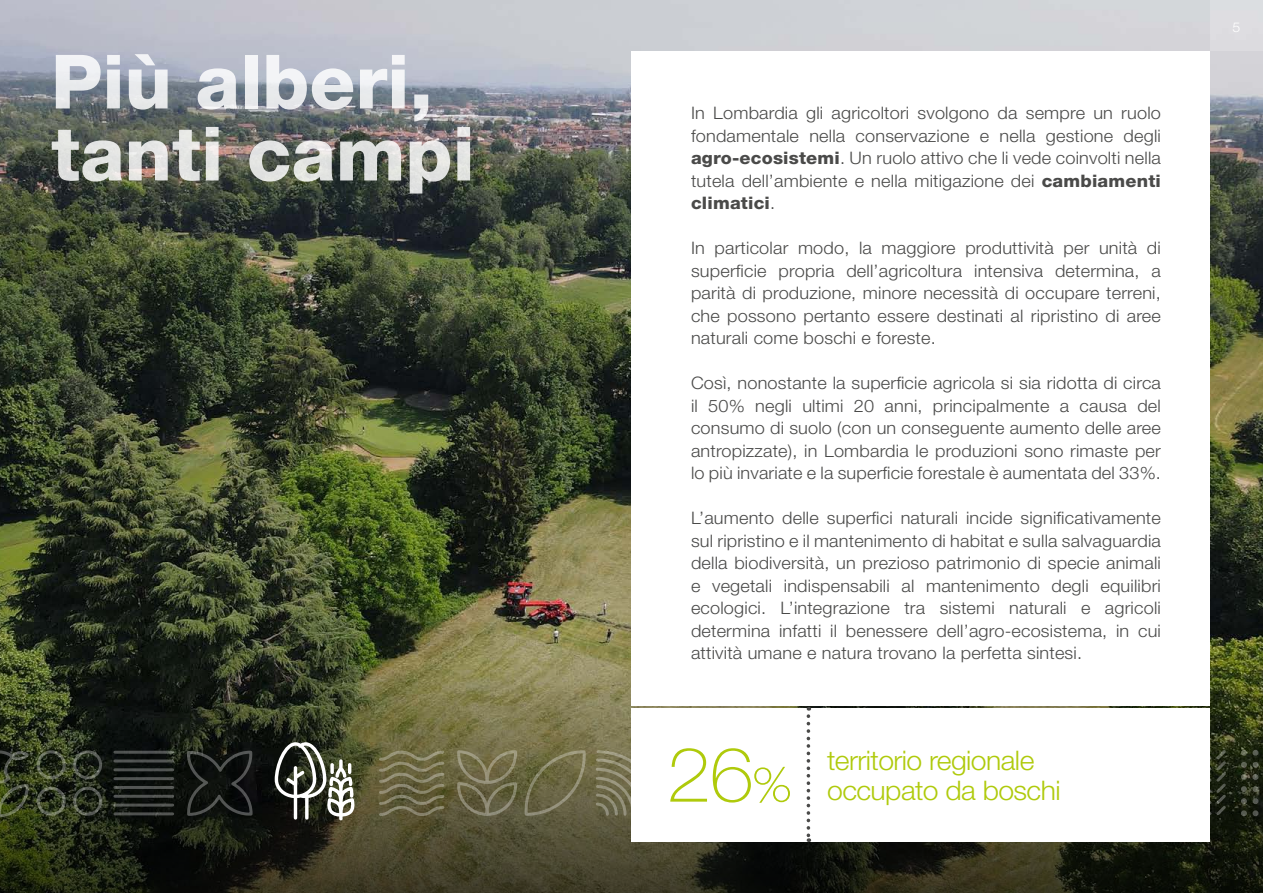
<style>
.page{position:relative;width:1263px;height:893px;background:#fff}
.page>*{position:absolute;margin:0;border:0;box-sizing:border-box;transform-origin:0 0}
.t1{font:100 76.05px "Helvetica Neue";color:#afca0b;scale:1.05 1}
.t2{font:800 75px/72px "Helvetica Neue";color:#fff}
.t3{font:300 27px/30px "Helvetica Neue";letter-spacing:-.02em;color:#afca0b;scale:1.05 1}
.t4{font:300 17.25px/22.5px "Helvetica Neue";letter-spacing:.01em;color:#4a4a49;text-align:justify;scale:1.05 1}
.t5{font:300 13.5px "Helvetica Neue";color:#fff;scale:1.05 1}
.s1{font-weight:800}
.s2{font-size:48.75px}
</style>
<div class="page">
<img style="left:0;top:0;width:1263px;height:663px">
<svg style="left:0;top:663px;width:1263px;height:230px;background:#373923"></svg>
<div style="left:631px;top:51px;width:579px;height:655px;background:#fff"></div>
<div style="left:631px;top:708px;width:579px;height:134px;background:#fff"></div>
<svg style="left:807px;top:707px;width:3px;height:135px"></svg>
<div style="left:1210px;top:0;width:53px;height:51px;background:#dcdde1"></div>
<hr style="left:115px;top:812px;width:58px;height:3px;background:#fff">
<hr style="left:115px;top:804px;width:58px;height:3px;background:#fff">
<hr style="left:115px;top:795px;width:58px;height:3px;background:#fff">
<hr style="left:115px;top:786px;width:58px;height:3px;background:#fff">
<hr style="left:115px;top:777px;width:58px;height:3px;background:#fff">
<hr style="left:115px;top:768px;width:58px;height:3px;background:#fff">
<hr style="left:115px;top:759px;width:58px;height:3px;background:#fff">
<hr style="left:115px;top:751px;width:58px;height:3px;background:#fff">
<svg style="left:185px;top:749px;width:69px;height:68px;background:#191c19"></svg>
<svg style="left:0;top:746px;width:32px;height:73px;background:#353d23"></svg>
<div style="left:73px;top:750px;width:29px;height:29px;border:3px solid #fff;border-radius:50%"></div>
<div style="left:73px;top:787px;width:29px;height:29px;border:3px solid #fff;border-radius:50%"></div>
<div style="left:37px;top:750px;width:29px;height:29px;border:3px solid #fff;border-radius:50%"></div>
<div style="left:37px;top:787px;width:29px;height:29px;border:3px solid #fff;border-radius:50%"></div>
<svg style="left:1241px;top:750px;width:17px;height:6px"></svg>
<svg style="left:1241px;top:762px;width:17px;height:6px"></svg>
<svg style="left:1241px;top:774px;width:17px;height:6px"></svg>
<svg style="left:1241px;top:786px;width:17px;height:6px"></svg>
<svg style="left:1241px;top:798px;width:17px;height:6px"></svg>
<svg style="left:1241px;top:810px;width:17px;height:6px"></svg>
<svg style="left:1210px;top:747px;width:18px;height:71px"></svg>
<svg style="left:594px;top:749px;width:37px;height:68px;background:#7a7557"></svg>
<svg style="left:456px;top:749px;width:131px;height:68px;background:#6f6b4a"></svg>
<svg style="left:377px;top:749px;width:69px;height:68px;background:#6e6947"></svg>
<svg style="left:275px;top:742px;width:80px;height:78px"></svg>
<h2 class="t2" style="left:51px;top:46px;width:425px">Più alberi, tanti campi</h2>
<p class="t4" style="left:691px;top:101px;width:449px">In Lombardia gli agricoltori svolgono da sempre un ruolo fondamentale nella conservazione e nella gestione degli <span class="s1">agro-ecosistemi</span>. Un ruolo attivo che li vede coinvolti nella tutela dell’ambiente e nella mitigazione dei <span class="s1">cambiamenti climatici</span>.</p>
<p class="t4" style="left:691px;top:236px;width:449px">In particolar modo, la maggiore produttività per unità di superficie propria dell’agricoltura intensiva determina, a parità di produzione, minore necessità di occupare terreni, che possono pertanto essere destinati al ripristino di aree naturali come boschi e foreste.</p>
<p class="t4" style="left:691px;top:371px;width:449px">Così, nonostante la superficie agricola si sia ridotta di circa il 50% negli ultimi 20 anni, principalmente a causa del consumo di suolo (con un conseguente aumento delle aree antropizzate), in Lombardia le produzioni sono rimaste per lo più invariate e la superficie forestale è aumentata del 33%.</p>
<p class="t4" style="left:691px;top:506px;width:449px">L’aumento delle superfici naturali incide significativamente sul ripristino e il mantenimento di habitat e sulla salvaguardia della biodiversità, un prezioso patrimonio di specie animali e vegetali indispensabili al mantenimento degli equilibri ecologici. L’integrazione tra sistemi naturali e agricoli determina infatti il benessere dell’agro-ecosistema, in cui attività umane e natura trovano la perfetta sintesi.</p>
<h1 class="t1" style="left:667px;top:732px;width:121px">26<span class="s2">%</span></h1>
<h3 class="t3" style="left:827px;top:744px;width:224px">territorio regionale occupato da boschi</h3>
<p class="t5" style="left:1232px;top:16px;width:9px">5</p>
</div>
